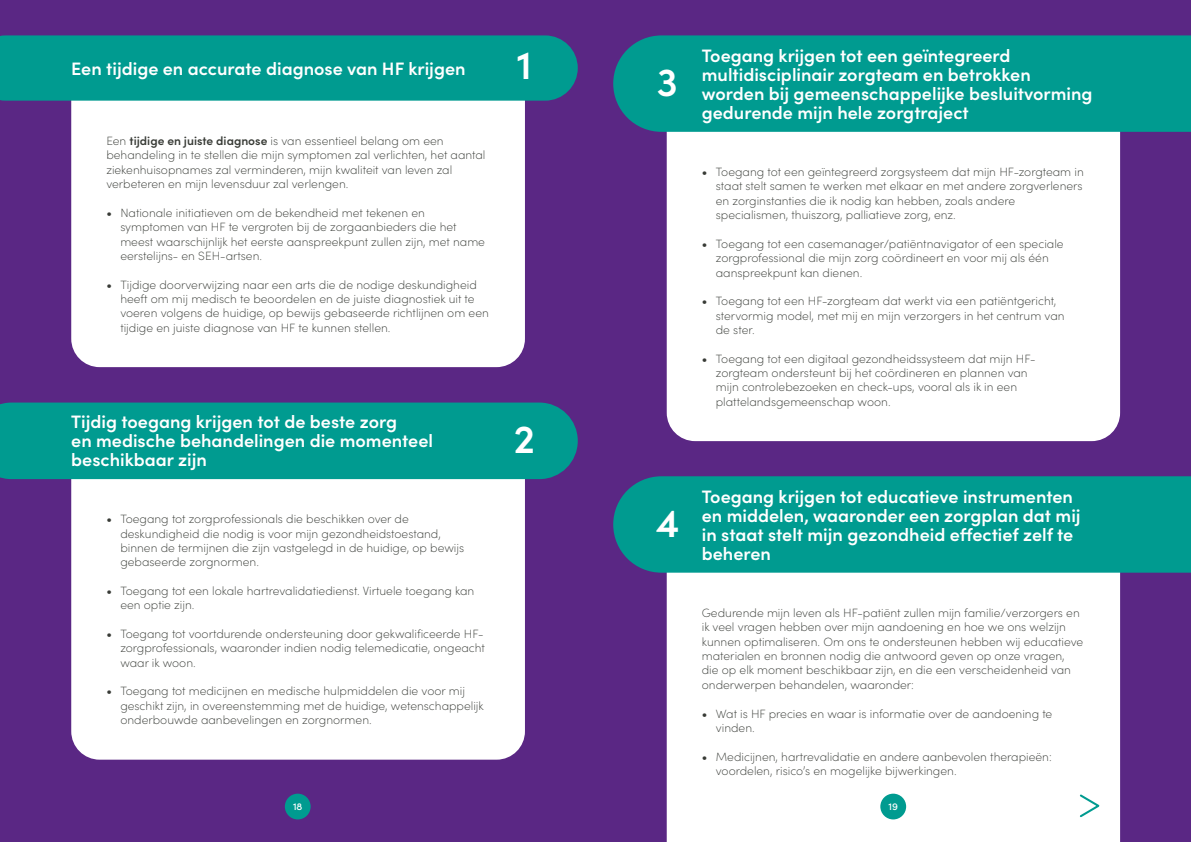
<style>
.page{position:relative;width:1191px;height:842px;background:#5a2784}
.page>*{position:absolute;margin:0;border:0;box-sizing:border-box;transform-origin:0 0}
.t1{font:600 39.9px "Sofia Pro";color:#fff}
.t2{font:600 18px/19px "Sofia Pro";color:#fff}
.t3{font:200 12px/14.4px "Sofia Pro";color:#383b36}
.t4{font:500 10px "Sofia Pro";color:#fff}
.s1{font-weight:600}
</style>
<div class="page">
<div style="left:666px;top:75px;width:454px;height:366px;background:#fff;border-radius:28px"></div>
<div style="left:666px;top:573px;width:454px;height:269px;background:#fff"></div>
<div style="left:71px;top:71px;width:454px;height:296px;background:#fff;border-radius:28px"></div>
<div style="left:71px;top:434px;width:454px;height:326px;background:#fff;border-radius:28px"></div>
<div style="left:0;top:35px;width:578px;height:66px;background:#009b90"></div>
<div style="left:0;top:403px;width:578px;height:76px;background:#009b90"></div>
<div style="left:613px;top:35px;width:578px;height:97px;background:#009b90"></div>
<div style="left:613px;top:476px;width:578px;height:97px;background:#009b90"></div>
<svg style="left:1078px;top:793px;width:24px;height:26px"></svg>
<div style="left:880px;top:794px;width:26px;height:25px;background:#009b90;border-radius:50%"></div>
<div style="left:285px;top:794px;width:26px;height:25px;background:#009b90;border-radius:50%"></div>
<h2 class="t2" style="left:71px;top:58px;width:396px">Een tijdige en accurate diagnose van HF krijgen</h2>
<p class="t3" style="left:106px;top:133px;width:380px">Een <span class="s1">tijdige en juiste diagnose</span> is van essentieel belang om een behandeling in te stellen die mijn symptomen zal verlichten, het aantal ziekenhuisopnames zal verminderen, mijn kwaliteit van leven zal verbeteren en mijn levensduur zal verlengen.</p>
<p class="t3" style="left:120px;top:205px;width:366px;text-indent:-14px"><span class="s1">•</span> Nationale initiatieven om de bekendheid met tekenen en symptomen van HF te vergroten bij de zorgaanbieders die het meest waarschijnlijk het eerste aanspreekpunt zullen zijn, met name eerstelijns- en SEH-artsen.</p>
<p class="t3" style="left:120px;top:276px;width:370px;text-indent:-14px"><span class="s1">•</span> Tijdige doorverwijzing naar een arts die de nodige deskundigheid heeft om mij medisch te beoordelen en de juiste diagnostiek uit te voeren volgens de huidige, op bewijs gebaseerde richtlijnen om een tijdige en juiste diagnose van HF te kunnen stellen.</p>
<h1 class="t1" style="left:517px;top:35px;width:17px">1</h1>
<h2 class="t2" style="left:71px;top:411px;width:363px">Tijdig toegang krijgen tot de beste zorg<br>en medische behandelingen die momenteel beschikbaar zijn</h2>
<p class="t3" style="left:120px;top:511px;width:345px;text-indent:-14px"><span class="s1">•</span> Toegang tot zorgprofessionals die beschikken over de deskundigheid die nodig is voor mijn gezondheidstoestand, binnen de termijnen die zijn vastgelegd in de huidige, op bewijs gebaseerde zorgnormen.</p>
<p class="t3" style="left:120px;top:583px;width:355px;text-indent:-14px"><span class="s1">•</span> Toegang tot een lokale hartrevalidatiedienst. Virtuele toegang kan een optie zijn.</p>
<p class="t3" style="left:120px;top:626px;width:366px;text-align:justify;text-indent:-14px"><span class="s1">•</span> Toegang tot voortdurende ondersteuning door gekwalificeerde HF&shy;zorgprofessionals, waaronder indien nodig telemedicatie, ongeacht waar ik woon.</p>
<p class="t3" style="left:120px;top:683px;width:365px;text-indent:-14px"><span class="s1">•</span> Toegang tot medicijnen en medische hulpmiddelen die voor mij geschikt zijn, in overeenstemming met de huidige, wetenschappelijk onderbouwde aanbevelingen en zorgnormen.</p>
<h1 class="t1" style="left:514px;top:409px;width:23px">2</h1>
<h1 class="t1" style="left:657px;top:52px;width:22px">3</h1>
<h2 class="t2" style="left:702px;top:45px;width:392px">Toegang krijgen tot een geïntegreerd multidisciplinair zorgteam en betrokken worden bij gemeenschappelijke besluitvorming gedurende mijn hele zorgtraject</h2>
<p class="t3" style="left:716px;top:164px;width:369px;text-indent:-14px"><span class="s1">•</span> Toegang tot een geïntegreerd zorgsysteem dat mijn HF-zorgteam in staat stelt samen te werken met elkaar en met andere zorgverleners en zorginstanties die ik nodig kan hebben, zoals andere specialismen, thuiszorg, palliatieve zorg, enz.</p>
<p class="t3" style="left:716px;top:236px;width:349px;text-indent:-14px"><span class="s1">•</span> Toegang tot een casemanager/patiëntnavigator of een speciale zorgprofessional die mijn zorg coördineert en voor mij als één aanspreekpunt kan dienen.</p>
<p class="t3" style="left:716px;top:293px;width:350px;text-indent:-14px"><span class="s1">•</span> Toegang tot een HF-zorgteam dat werkt via een patiëntgericht, stervormig model, met mij en mijn verzorgers in het centrum van de ster.</p>
<p class="t3" style="left:716px;top:350px;width:321px;text-indent:-14px"><span class="s1">•</span> Toegang tot een digitaal gezondheidssysteem dat mijn HF&shy;zorgteam ondersteunt bij het coördineren en plannen van mijn controlebezoeken en check-ups, vooral als ik in een plattelandsgemeenschap woon.</p>
<h1 class="t1" style="left:656px;top:493px;width:25px">4</h1>
<h2 class="t2" style="left:702px;top:486px;width:380px">Toegang krijgen tot educatieve instrumenten en middelen, waaronder een zorgplan dat mij in staat stelt mijn gezondheid effectief zelf te beheren</h2>
<p class="t3" style="left:702px;top:605px;width:383px">Gedurende mijn leven als HF-patiënt zullen mijn familie/verzorgers en ik veel vragen hebben over mijn aandoening en hoe we ons welzijn kunnen optimaliseren. Om ons te ondersteunen hebben wij educatieve materialen en bronnen nodig die antwoord geven op onze vragen, die op elk moment beschikbaar zijn, en die een verscheidenheid van onderwerpen behandelen, waaronder:</p>
<p class="t3" style="left:716px;top:705px;width:338px;text-indent:-14px"><span class="s1">•</span> Wat is HF precies en waar is informatie over de aandoening te vinden.</p>
<p class="t3" style="left:716px;top:748px;width:337px;text-indent:-14px"><span class="s1">•</span> Medicijnen, hartrevalidatie en andere aanbevolen therapieën: voordelen, risico’s en mogelijke bijwerkingen.</p>
<p class="t4" style="left:293px;top:799px;width:11px">18</p>
<p class="t4" style="left:888px;top:799px;width:11px">19</p>
</div>
